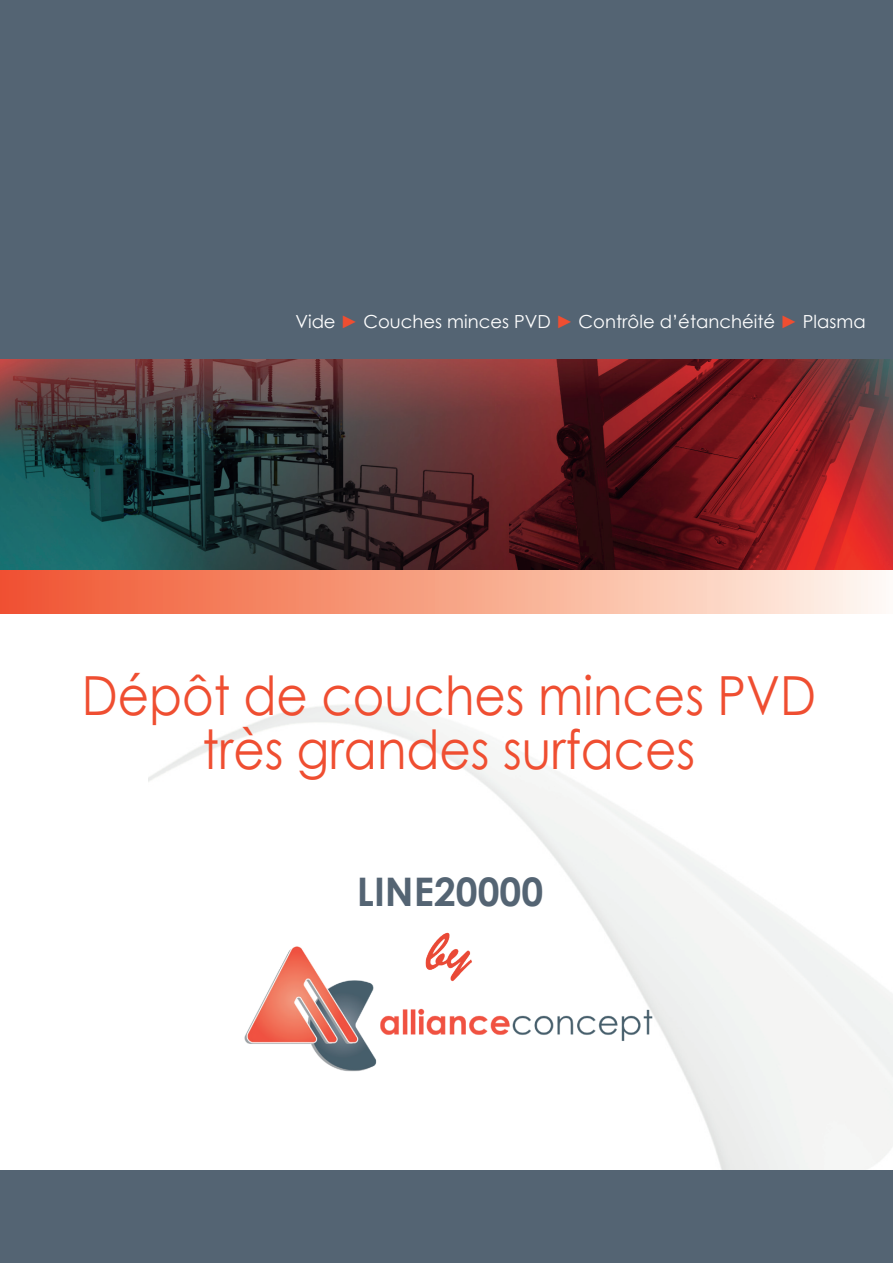
<style>
.page{position:relative;width:893px;height:1263px;background:#fff}
.page>*{position:absolute;margin:0;border:0;box-sizing:border-box;transform-origin:0 0}
.t1{font:54px/54px "Century Gothic";color:#ef4e31;text-align:center;scale:.9 1}
.t2{font:700 39.3px "Century Gothic";color:#546473}
.t3{font:18px "Century Gothic";color:#fff}
.s1{color:#ef4e31}
</style>
<div class="page">
<img style="left:0;top:358px;width:893px;height:212px">
<div style="left:0;top:0;width:893px;height:358px;background:#546473"></div>
<div style="left:0;top:570px;width:893px;height:44px;background:linear-gradient(to right,#f0522a,#fff8ec)"></div>
<div style="left:0;top:1170px;width:893px;height:93px;background:#546473"></div>
<img style="left:244px;top:823px;width:414px;height:249px">
<p class="t3" style="left:295px;top:309px;width:572px">Vide <span class="s1">►</span> Couches minces PVD <span class="s1">►</span> Contrôle d’étanchéité <span class="s1">►</span> Plasma</p>
<h1 class="t1" style="left:82px;top:667px;width:817px">Dépôt de couches minces PVD très grandes surfaces</h1>
<h2 class="t2" style="left:357px;top:866px;width:188px">LINE20000</h2>
</div>
